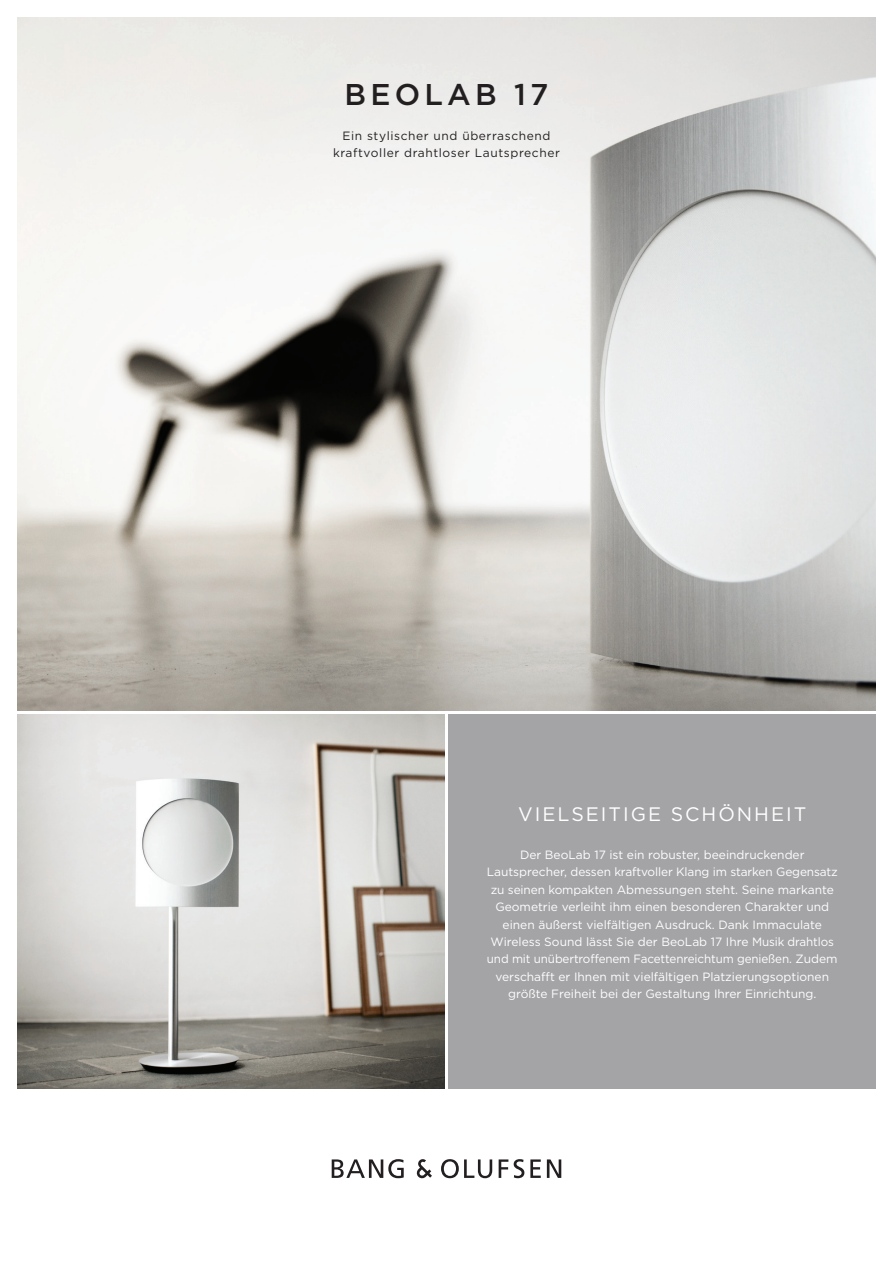
<style>
.page{position:relative;width:893px;height:1263px;background:#fff}
.page>*{position:absolute;margin:0;border:0;box-sizing:border-box;transform-origin:0 0}
.t1{font:500 30px "Gotham";letter-spacing:.14em;color:#231f20}
.t2{font:19.5px "Gotham";letter-spacing:.1em;color:#fff}
.t3{font:12px/17.4px "Gotham";color:#fff;text-align:center}
.t4{font:12px/17.4px "Gotham";letter-spacing:.05em;color:#231f20;text-align:center}
</style>
<div class="page">
<img style="left:17px;top:17px;width:859px;height:693px">
<img style="left:17px;top:714px;width:427px;height:375px">
<div style="left:449px;top:714px;width:427px;height:375px;background:#a4a3a6"></div>
<svg style="left:332px;top:1159px;width:72px;height:19px"></svg>
<svg style="left:441px;top:1159px;width:51px;height:19px"></svg>
<svg style="left:499px;top:1159px;width:9px;height:19px"></svg>
<svg style="left:514px;top:1159px;width:10px;height:19px"></svg>
<svg style="left:530px;top:1159px;width:11px;height:19px"></svg>
<svg style="left:547px;top:1159px;width:14px;height:19px"></svg>
<svg style="left:416px;top:1159px;width:16px;height:19px"></svg>
<h1 class="t1" style="left:344px;top:75px;width:205px">BEOLAB 17</h1>
<p class="t4" style="left:333px;top:126px;width:228px">Ein stylischer und überraschend kraftvoller drahtloser Lautsprecher</p>
<h2 class="t2" style="left:518px;top:801px;width:290px">VIELSEITIGE SCHÖNHEIT</h2>
<p class="t3" style="left:487px;top:846px;width:353px">Der BeoLab 17 ist ein robuster, beeindruckender Lautsprecher, dessen kraftvoller Klang im starken Gegensatz zu seinen kompakten Abmessungen steht. Seine markante Geometrie verleiht ihm einen besonderen Charakter und einen äußerst vielfältigen Ausdruck. Dank Immaculate Wireless Sound lässt Sie der BeoLab 17 Ihre Musik drahtlos und mit unübertroffenem Facettenreichtum genießen. Zudem verschafft er Ihnen mit vielfältigen Platzierungsoptionen größte Freiheit bei der Gestaltung Ihrer Einrichtung.</p>
</div>
